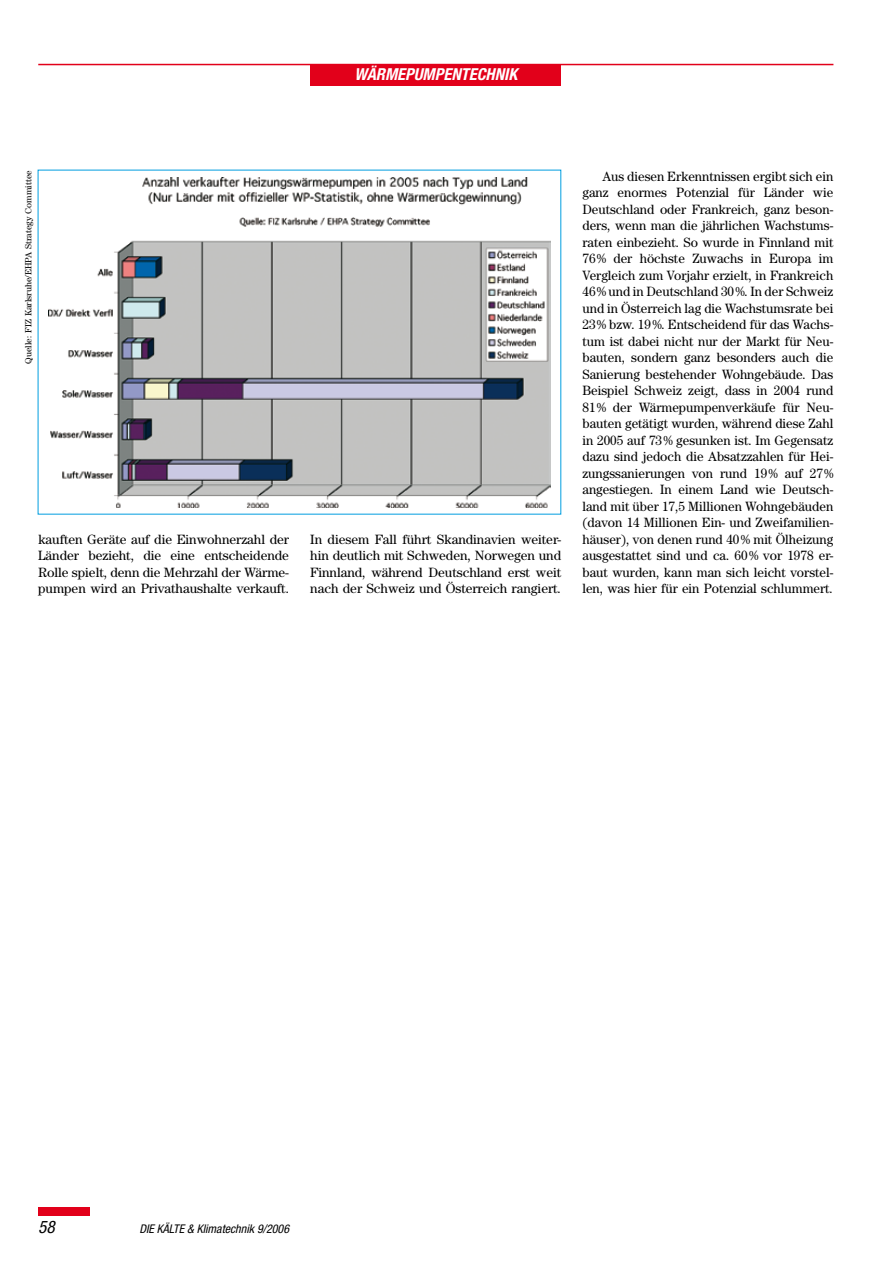
<style>
.page{position:relative;width:893px;height:1263px;background:#fff}
.page>*{position:absolute;margin:0;border:0;box-sizing:border-box;transform-origin:0 0}
.t1{font:italic condensed 17.25px "Helvetica Neue LT Std";color:#000}
.t2{font:italic 700 condensed 16.5px "Helvetica Neue LT Std";color:#fff}
.t3{font:13.5px/16.5px "Century Std";letter-spacing:-.005em;color:#000;text-align:justify}
.t4{font:italic condensed 12px "Helvetica Neue LT Std";color:#000}
.t5{font:9px "Century Std";color:#000}
</style>
<div class="page">
<div style="left:310px;top:65px;width:251px;height:20px;background:#e2001a"></div>
<hr style="left:38px;top:64px;width:795px;height:1px;background:#e2001a">
<div style="left:38px;top:1208px;width:51px;height:8px;background:#e2001a"></div>
<img style="left:49px;top:177px;width:501px;height:330px">
<p class="t2" style="left:354px;top:64px;width:164px">WÄRMEPUMPENTECHNIK</p>
<p class="t5" style="left:23px;top:364px;width:195px;rotate:-90deg">Quelle: FIZ Karlsruhe/EHPA Strategy Committee</p>
<p class="t3" style="left:38px;top:531px;width:252px">kauften Geräte auf die Einwohnerzahl der Länder bezieht, die eine entscheidende Rolle spielt, denn die Mehrzahl der Wärme&shy;pumpen wird an Privathaushalte verkauft.</p>
<p class="t3" style="left:310px;top:531px;width:252px">In diesem Fall führt Skandinavien weiter&shy;hin deutlich mit Schweden, Norwegen und Finnland, während Deutschland erst weit nach der Schweiz und Österreich rangiert.</p>
<p class="t3" style="left:582px;top:168px;width:252px;text-indent:20px">Aus diesen Erkenntnissen ergibt sich ein ganz enormes Potenzial für Länder wie Deutschland oder Frankreich, ganz beson&shy;ders, wenn man die jährlichen Wachstums&shy;raten einbezieht. So wurde in Finnland mit 76% der höchste Zuwachs in Europa im Vergleich zum Vorjahr erzielt, in Frankreich 46% und in Deutschland 30%. In der Schweiz und in Österreich lag die Wachstumsrate bei 23% bzw. 19%. Entscheidend für das Wachs&shy;tum ist dabei nicht nur der Markt für Neu&shy;bauten, sondern ganz besonders auch die Sanierung bestehender Wohngebäude. Das Beispiel Schweiz zeigt, dass in 2004 rund 81% der Wärmepumpenverkäufe für Neu&shy;bauten getätigt wurden, während diese Zahl in 2005 auf 73% gesunken ist. Im Gegensatz dazu sind jedoch die Absatzzahlen für Hei&shy;zungssanierungen von rund 19% auf 27% angestiegen. In einem Land wie Deutsch&shy;land mit über 17,5 Millionen Wohngebäuden (davon 14 Millionen Ein- und Zweifamilien&shy;häuser), von denen rund 40% mit Ölheizung ausgestattet sind und ca. 60% vor 1978 er&shy;baut wurden, kann man sich leicht vorstel&shy;len, was hier für ein Potenzial schlummert.</p>
<p class="t1" style="left:38px;top:1217px;width:18px">58</p>
<p class="t4" style="left:139px;top:1222px;width:151px">DIE KÄLTE &amp; Klimatechnik 9/2006</p>
</div>
